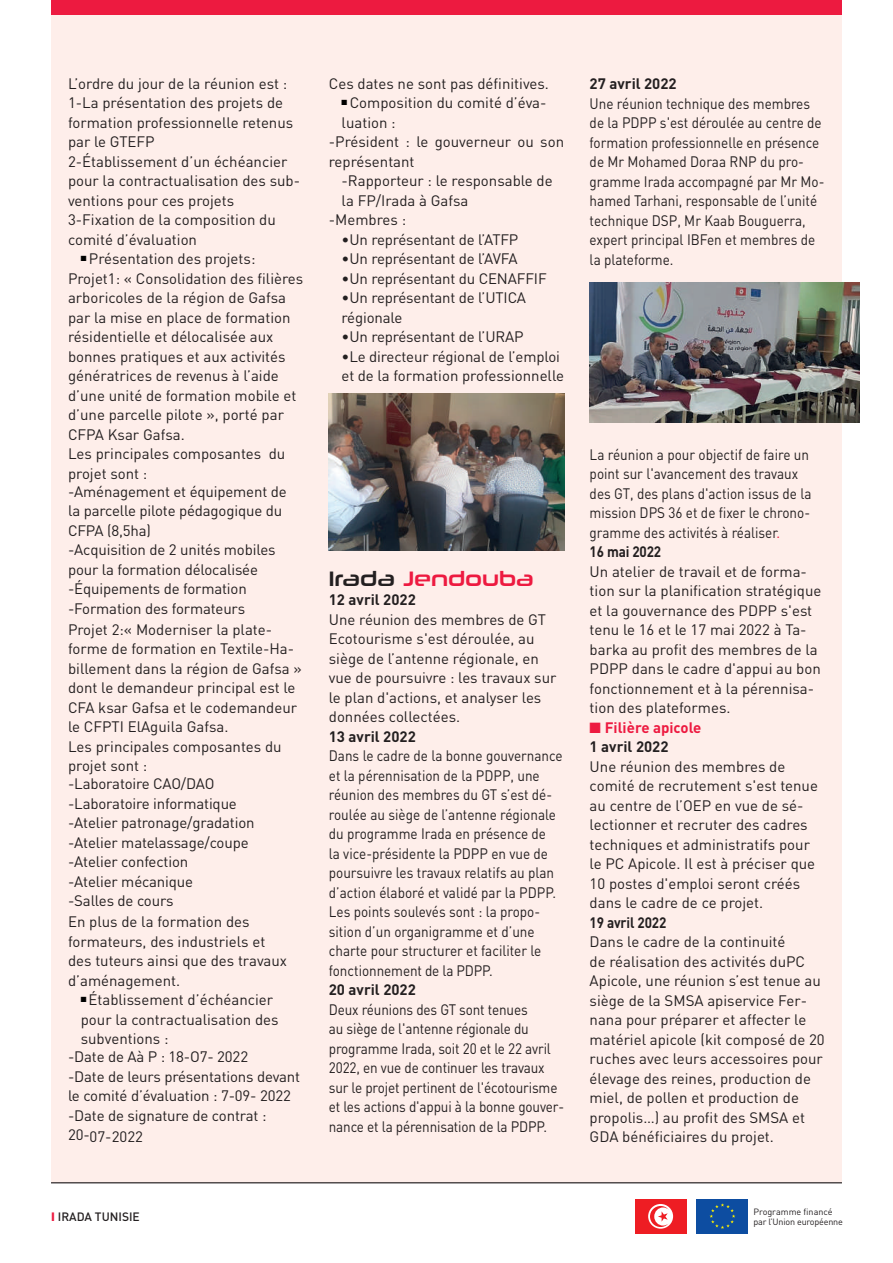
<style>
.page{position:relative;width:893px;height:1263px;background:#fff}
.page>*{position:absolute;margin:0;border:0;box-sizing:border-box;transform-origin:0 0}
.t1{font:21px "Neuropolitical Rg";color:#ed1a40}
.t2{font:15px/19.5px "DIN";color:#231f20}
.t3{font:15px/19.5px "DIN";color:#231f20;scale:.9 1}
.t4{font:700 15px "DIN";color:#231f20}
.t5{font:700 15px/19.5px "DIN";color:#ed1a40}
.t6{font:700 15px "DIN";color:#231f20;scale:.9 1}
.t7{font:500 12px "DIN";color:#231f20}
.t8{font:9px/10.8px "DIN";letter-spacing:-.02em;color:#231f20}
.s1{color:#231f20}
.s2{color:#ed1a40}
.s3{font-weight:700}
.s4{font-weight:900;color:#ed1a40}
</style>
<div class="page">
<div style="left:51px;top:15px;width:791px;height:1168px;background:#feeeea"></div>
<div style="left:51px;top:0;width:791px;height:15px;background:#ed1a40"></div>
<hr style="left:51px;top:1182px;width:791px;height:1px;background:#231f20">
<div style="left:697px;top:1199px;width:51px;height:34px;background:#0d4da1"></div>
<svg style="left:709px;top:1203px;width:26px;height:26px"></svg>
<div style="left:635px;top:1199px;width:51px;height:34px;background:#ee1d23"></div>
<div style="left:648px;top:1204px;width:25px;height:25px;background:#fff;border-radius:50%"></div>
<svg style="left:650px;top:1206px;width:19px;height:21px"></svg>
<img style="left:590px;top:283px;width:270px;height:140px">
<img style="left:329px;top:393px;width:235px;height:158px">
<p class="t2" style="left:68px;top:73px;width:234px">L’ordre du jour de la réunion est :<br>1-La présentation des projets de formation professionnelle retenus par le GTEFP<br>2-Établissement d’un échéancier pour la contractualisation des sub&shy;ventions pour ces projets<br>3-Fixation de la composition du comité d’évaluation</p>
<p class="t2" style="left:68px;top:249px;width:237px;text-indent:13px"><sup>■</sup> Présentation des projets:<br>Projet1: « Consolidation des filières arboricoles de la région de Gafsa par la mise en place de formation résidentielle et délocalisée aux bonnes pratiques et aux activités génératrices de revenus à l’aide d’une unité de formation mobile et d’une parcelle pilote », porté par<br>CFPA Ksar Gafsa.<br>Les principales composantes du projet sont :</p>
<p class="t2" style="left:68px;top:481px;width:220px">-Aménagement et équipement de la parcelle pilote pédagogique du<br>CFPA (8,5ha)<br>-Acquisition de 2 unités mobiles pour la formation délocalisée -Équipements de formation -Formation des formateurs</p>
<p class="t2" style="left:68px;top:619px;width:235px">Projet 2:« Moderniser la plate&shy;forme de formation en Textile-Ha&shy;billement dans la région de Gafsa » dont le demandeur principal est le<br>CFA ksar Gafsa et le codemandeur le CFPTI ElAguila Gafsa.<br>Les principales composantes du projet sont :</p>
<p class="t2" style="left:68px;top:774px;width:188px">-Laboratoire CAO/DAO -Laboratoire informatique -Atelier patronage/gradation -Atelier matelassage/coupe -Atelier confection<br>-Atelier mécanique<br>-Salles de cours</p>
<p class="t2" style="left:68px;top:912px;width:221px">En plus de la formation des formateurs, des industriels et des tuteurs ainsi que des travaux d’aménagement.</p>
<p class="t2" style="left:81px;top:990px;width:199px"><sup>■</sup> Établissement d’échéancier pour la contractualisation des subventions :</p>
<p class="t2" style="left:68px;top:1047px;width:234px">-Date de Aà P : 18-O7- 2022<br>-Date de leurs présentations devant le comité d’évaluation : 7-09- 2022 -Date de signature de contrat :</p>
<p class="t2" style="left:68px;top:1126px;width:76px">20-07-2022</p>
<p class="t2" style="left:329px;top:73px;width:222px">Ces dates ne sont pas définitives.</p>
<p class="t2" style="left:342px;top:93px;width:206px"><sup>■</sup> Composition du comité d’éva-</p>
<p class="t2" style="left:342px;top:112px;width:56px">luation :</p>
<p class="t2" style="left:329px;top:132px;width:237px">-Président : le gouverneur ou son</p>
<p class="t2" style="left:329px;top:151px;width:87px">représentant</p>
<p class="t2" style="left:342px;top:171px;width:213px">-Rapporteur : le responsable de</p>
<p class="t2" style="left:342px;top:190px;width:128px">la FP/Irada à Gafsa</p>
<p class="t2" style="left:329px;top:210px;width:79px">-Membres :</p>
<p class="t2" style="left:342px;top:229px;width:178px">•Un représentant de l’ATFP</p>
<p class="t2" style="left:342px;top:249px;width:177px">•Un représentant de l’AVFA</p>
<p class="t2" style="left:342px;top:268px;width:207px">•Un représentant du CENAFFIF</p>
<p class="t2" style="left:342px;top:288px;width:186px">•Un représentant de l’UTICA régionale</p>
<p class="t2" style="left:342px;top:327px;width:184px">•Un représentant de l’URAP</p>
<p class="t2" style="left:342px;top:346px;width:224px">•Le directeur régional de l’emploi et de la formation professionnelle</p>
<h1 class="t1" style="left:329px;top:565px;width:207px"><span class="s1">Irada</span> Jendouba</h1>
<p class="t4" style="left:329px;top:590px;width:89px">12 avril 2022</p>
<p class="t2" style="left:329px;top:609px;width:229px">Une réunion des membres de GT<br>Ecotourisme s'est déroulée, au siège de l’antenne régionale, en vue de poursuivre : les travaux sur le plan d'actions, et analyser les données collectées.</p>
<p class="t4" style="left:329px;top:726px;width:89px">13 avril 2022</p>
<p class="t3" style="left:329px;top:746px;width:261px">Dans le cadre de la bonne gouvernance et la pérennisation de la PDPP, une réunion des membres du GT s’est dé&shy;roulée au siège de l’antenne régionale du programme Irada en présence de<br>la vice-présidente la PDPP en vue de poursuivre les travaux relatifs au plan d’action élaboré et validé par la PDPP.<br>Les points soulevés sont : la propo&shy;sition d’un organigramme et d’une charte pour structurer et faciliter le fonctionnement de la PDPP.</p>
<p class="t4" style="left:329px;top:980px;width:89px">20 avril 2022</p>
<p class="t3" style="left:329px;top:999px;width:263px">Deux réunions des GT sont tenues<br>au siège de l'antenne régionale du programme Irada, soit 20 et le 22 avril 2022, en vue de continuer les travaux sur le projet pertinent de l'écotourisme et les actions d'appui à la bonne gouver&shy;nance et la pérennisation de la PDPP.</p>
<p class="t4" style="left:590px;top:74px;width:89px">27 avril 2022</p>
<p class="t3" style="left:590px;top:93px;width:262px">Une réunion technique des membres de la PDPP s'est déroulée au centre de formation professionnelle en présence de Mr Mohamed Doraa RNP du pro&shy;gramme Irada accompagné par Mr Mo&shy;hamed Tarhani, responsable de l’unité technique DSP, Mr Kaab Bouguerra, expert principal IBFen et membres de la plateforme.</p>
<p class="t3" style="left:590px;top:444px;width:248px">La réunion a pour objectif de faire un point sur l'avancement des travaux des GT, des plans d'action issus de la mission DPS 36 et de fixer le chrono&shy;gramme des activités à réaliser<span class="s2">.<br></span><span class="s3">16 mai 2022</span></p>
<p class="t2" style="left:590px;top:561px;width:233px">Un atelier de travail et de forma&shy;tion sur la planification stratégique et la gouvernance des PDPP s'est tenu le 16 et le 17 mai 2022 à Ta&shy;barka au profit des membres de la<br>PDPP dans le cadre d'appui au bon fonctionnement et à la pérennisa&shy;tion des plateformes.</p>
<p class="t5" style="left:590px;top:717px;width:113px">■ Filière apicole<br><span class="s1">1 avril 2022</span></p>
<p class="t2" style="left:590px;top:756px;width:230px">Une réunion des membres de comité de recrutement s'est tenue au centre de l’OEP en vue de sé&shy;lectionner et recruter des cadres techniques et administratifs pour le PC Apicole. Il est à préciser que<br>10 postes d'emploi seront créés dans le cadre de ce projet.</p>
<p class="t6" style="left:590px;top:912px;width:87px">19 avril 2022</p>
<p class="t2" style="left:590px;top:932px;width:236px">Dans le cadre de la continuité<br>de réalisation des activités duPC<br>Apicole, une réunion s’est tenue au siège de la SMSA apiservice Fer&shy;nana pour préparer et affecter le matériel apicole (kit composé de 20 ruches avec leurs accessoires pour élevage des reines, production de miel, de pollen et production de propolis…) au profit des SMSA et<br>GDA bénéficiaires du projet.</p>
<p class="t7" style="left:51px;top:1209px;width:90px"><span class="s4">I</span> IRADA TUNISIE</p>
<p class="t8" style="left:753px;top:1206px;width:91px">Programme financé par l’Union européenne</p>
</div>
